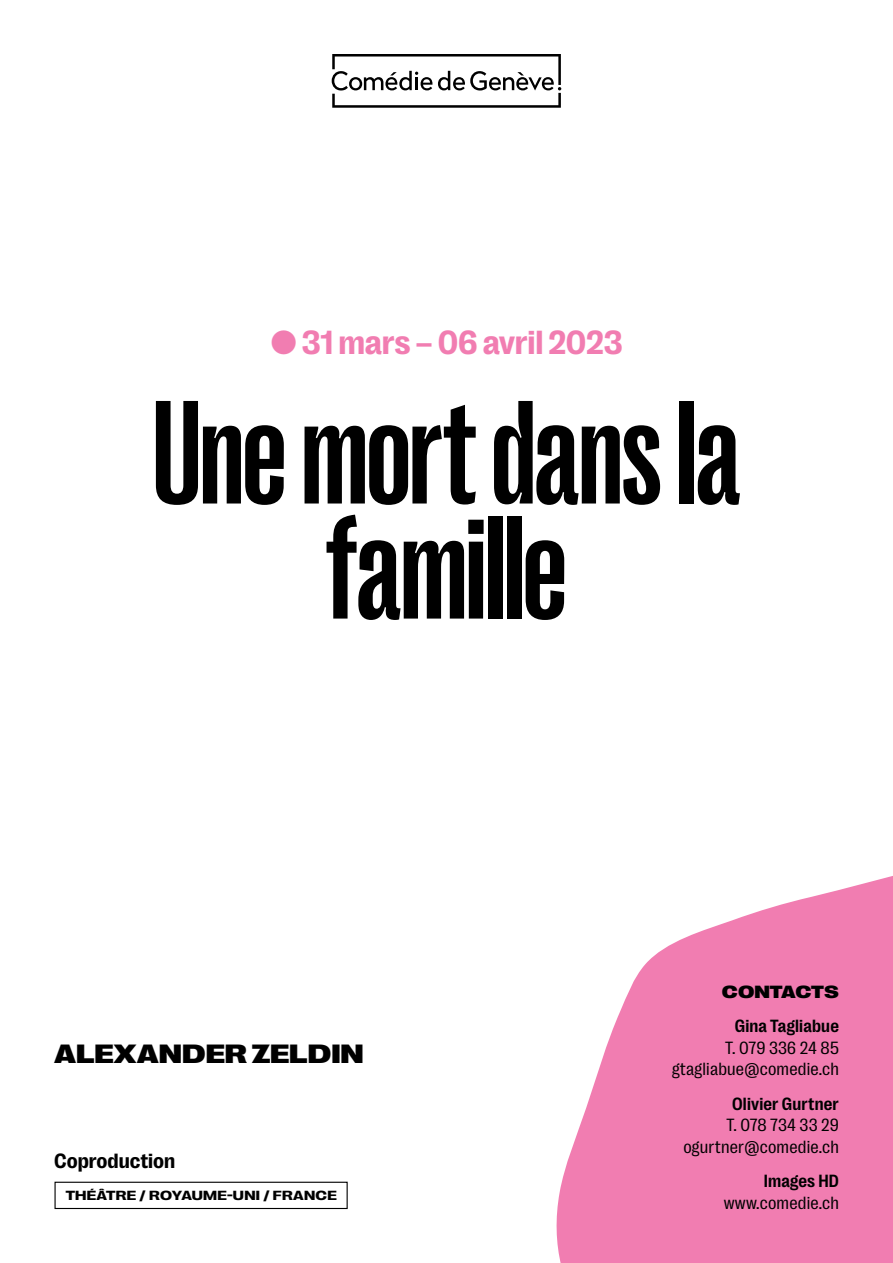
<style>
.page{position:relative;width:893px;height:1263px;background:#fff}
.page>*{position:absolute;margin:0;border:0;box-sizing:border-box;transform-origin:0 0}
.t1{font:700 150px/115.1px "Right Grotesk Tight";letter-spacing:-.015em;color:#000;text-align:center}
.t2{font:700 34.05px "Right Grotesk";letter-spacing:-.01em;color:#f17db1}
.t3{font:27px "Right Grotesk Spatial Dark";color:#000}
.t4{font:700 21px "Right Grotesk";color:#000}
.t5{font:18px/21.6px "Right Grotesk Text";letter-spacing:.01em;color:#000;text-align:right}
.t6{font:700 18px "Right Grotesk Text";letter-spacing:.01em;color:#000}
.t7{font:18px "Right Grotesk Spatial Dark";color:#000}
.t8{font:700 13.5px "Right Grotesk Spatial";letter-spacing:.02em;color:#000}
</style>
<div class="page">
<svg style="left:556px;top:876px;width:337px;height:387px;fill:#f17db1"></svg>
<div style="left:55px;top:1182px;width:293px;height:27px;border:1px solid #000"></div>
<svg style="left:332px;top:54px;width:229px;height:54px"></svg>
<h2 class="t2" style="left:270px;top:324px;width:354px">⬤ 31 mars – 06 avril 2023</h2>
<h1 class="t1" style="left:152px;top:395px;width:590px">Une mort dans la famille</h1>
<h3 class="t3" style="left:54px;top:1039px;width:311px">ALEXANDER ZELDIN</h3>
<p class="t4" style="left:54px;top:1149px;width:123px">Coproduction</p>
<p class="t8" style="left:66px;top:1188px;width:273px">THÉÂTRE / ROYAUME-UNI / FRANCE</p>
<p class="t7" style="left:722px;top:982px;width:119px">CONTACTS</p>
<p class="t6" style="left:735px;top:1016px;width:106px">Gina Tagliabue</p>
<p class="t5" style="left:672px;top:1037px;width:168px">T. 079 336 24 85 gtagliabue@comedie.ch</p>
<p class="t6" style="left:732px;top:1094px;width:108px">Olivier Gurtner</p>
<p class="t5" style="left:683px;top:1114px;width:157px">T. 078 734 33 29 ogurtner@comedie.ch</p>
<p class="t6" style="left:764px;top:1171px;width:77px">Images HD</p>
<p class="t5" style="left:724px;top:1192px;width:117px">www.comedie.ch</p>
</div>
